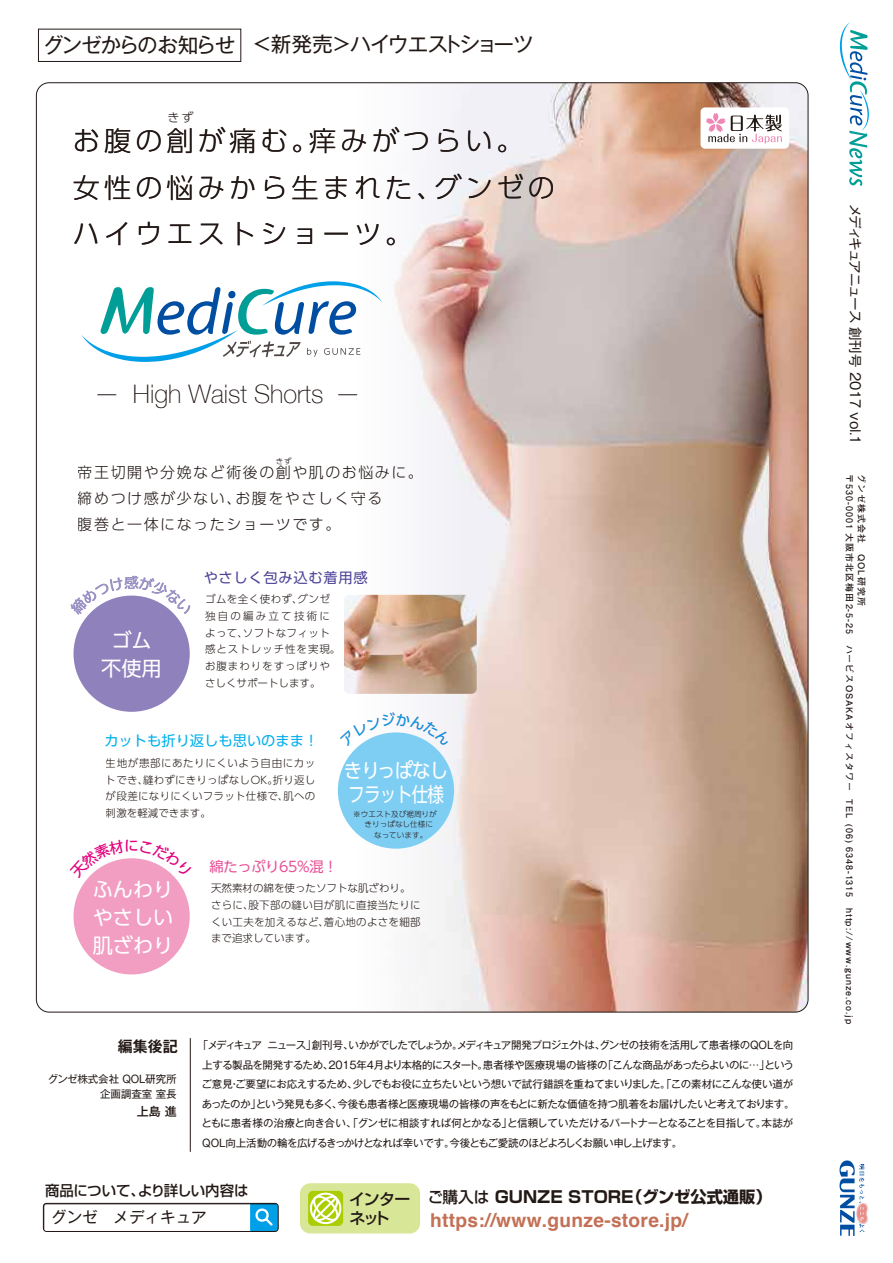
<style>
.page{position:relative;width:893px;height:1263px;background:#fff}
.page>*{position:absolute;margin:0;border:0;box-sizing:border-box;transform-origin:0 0}
.t1{font:300 27.15px/46.8px "UD Shin Go Pro";letter-spacing:.15em;color:#221815}
.t2{font:100 25.5px "Helvetica Neue";color:#221815}
.t3{font:20.7px "Gothic MB101 Pro";letter-spacing:-.07em;color:#221815}
.t4{font:20.25px/27.8px "UD Shin Go Pro";color:#fff;text-align:center}
.t5{font:20.25px/23.7px "UD Shin Go Pro";letter-spacing:-.04em;color:#fff;scale:.91 1}
.t6{font:700 19.2px "Helvetica";letter-spacing:.015em;color:#c37055}
.t7{font:700 16.2px "Shin Go Pro";color:#221815}
.t8{font:500 15.9px/19px "Shin Go Pro";letter-spacing:-.06em;color:#221815}
.t9{font:15.6px "Gothic MB101 Pro";color:#221815}
.t10{font:300 15px/26px "UD Shin Go Pro";letter-spacing:.1em;color:#221815}
.t11{font:700 15px "Gothic MB101 Pro De";color:#221815}
.t12{font:500 14.55px "Shin Go Pro";letter-spacing:-.02em;color:#221815}
.t13{font:14.25px "UD Shin Go Pro";color:#00afec}
.t14{font:14.25px "UD Shin Go Pro";letter-spacing:.05em;color:#4d4398}
.t15{font:14.25px "UD Shin Go Pro";letter-spacing:-.025em;color:#e85298}
.t16{font:13.5px "Gothic MB101 Pro";letter-spacing:-.045em;color:#221815}
.t17{font:500 12px "Gothic MB101 Pro";color:#221815}
.t18{font:300 12px "UD Shin Go Pro";color:#221815}
.t19{font:10.5px/19.5px "Gothic MB101 Pro";letter-spacing:-.045em;color:#221815}
.t20{font:300 10.5px/16.6px "UD Shin Go Pro";letter-spacing:.025em;color:#221815;text-align:justify}
.t21{font:300 10.5px/16.6px "UD Shin Go Pro";letter-spacing:.09em;color:#221815}
.t22{font:10.5px/15px "Gothic MB101 Pro";letter-spacing:-.01em;color:#221815;text-align:right}
.t23{font:700 9px "Futo Go B101 Pro";letter-spacing:.1em;color:#221815}
.t24{font:300 7.65px/10.6px "UD Shin Go Pro";color:#221815;text-align:center}
.t25{font:300 7.5px "UD Shin Go Pro";color:#221815}
.s1{font-weight:500;font-size:15.75px}
</style>
<div class="page">
<img style="left:465px;top:83px;width:343px;height:929px">
<svg style="left:36px;top:83px;width:429px;height:929px"></svg>
<div style="left:700px;top:107px;width:89px;height:42px;background:#fff;border-radius:4px"></div>
<svg style="left:706px;top:113px;width:76px;height:31px"></svg>
<img style="left:864px;top:1203px;width:4px;height:21px">
<svg style="left:839px;top:1160px;width:25px;height:76px"></svg>
<svg style="left:840px;top:22px;width:29px;height:164px"></svg>
<div style="left:38px;top:29px;width:203px;height:33px;border:1px solid #221815"></div>
<hr style="left:190px;top:1038px;width:1px;height:114px;background:#221815">
<svg style="left:97px;top:394px;width:19px;height:1px"></svg>
<svg style="left:338px;top:394px;width:19px;height:1px"></svg>
<svg style="left:81px;top:281px;width:301px;height:81px"></svg>
<div style="left:74px;top:596px;width:116px;height:116px;background:#8f82bc;border-radius:50%"></div>
<div style="left:74px;top:858px;width:116px;height:116px;background:#f19ec2;border-radius:50%"></div>
<img style="left:344px;top:595px;width:133px;height:99px">
<div style="left:338px;top:732px;width:116px;height:117px;background:#7ecef4;border-radius:50%"></div>
<svg style="left:43px;top:1203px;width:236px;height:29px"></svg>
<div style="left:300px;top:1183px;width:120px;height:50px;background:#d8e698;border-radius:10px"></div>
<svg style="left:308px;top:1191px;width:35px;height:35px"></svg>
<svg style="left:308px;top:1190px;width:36px;height:34px"></svg>
<svg style="left:167px;top:108px;width:29px;height:24px"></svg>
<svg style="left:275px;top:454px;width:19px;height:12px"></svg>
<svg style="left:69px;top:576px;width:124px;height:40px"></svg>
<svg style="left:69px;top:839px;width:123px;height:39px"></svg>
<svg style="left:340px;top:712px;width:112px;height:34px"></svg>
<h3 class="t3" style="left:43px;top:27px;width:492px">グンゼからのお知らせ ＜新発売＞ハイウエストショーツ</h3>
<p class="t18" style="left:168px;top:108px;width:27px">きず</p>
<h1 class="t1" style="left:73px;top:116px;width:484px">お腹の創が痛む。痒みがつらい。女性の悩みから生まれた、グンゼのハイウエストショーツ。</h1>
<h2 class="t2" style="left:133px;top:375px;width:192px">High Waist Shorts</h2>
<p class="t25" style="left:276px;top:455px;width:18px">きず</p>
<h3 class="t10" style="left:78px;top:459px;width:347px">帝王切開や分娩など術後の創や肌のお悩みに。締めつけ感が少ない、お腹をやさしく守る<br>腹巻と一体になったショーツです。</h3>
<h3 class="t4" style="left:101px;top:626px;width:62px">ゴム不使用</h3>
<h3 class="t14" style="left:204px;top:566px;width:165px">やさしく包み込む着用感</h3>
<p class="t21" style="left:205px;top:591px;width:137px">ゴムを全く使わず、グンゼ独自の編み立て技術によって、ソフトなフィット感とストレッチ性を実現。お腹まわりをすっぽりやさしくサポートします。</p>
<h3 class="t13" style="left:104px;top:729px;width:215px">カットも折り返しも思いのまま！</h3>
<p class="t20" style="left:106px;top:754px;width:211px">生地が患部にあたりにくいよう自由にカットでき、縫わずにきりっぱなしOK。折り返しが段差になりにくいフラット仕様で、肌への刺激を軽減できます。</p>
<h3 class="t15" style="left:210px;top:855px;width:129px">綿たっぷり65%混！</h3>
<h3 class="t5" style="left:344px;top:758px;width:116px">きりっぱなしフラット仕様</h3>
<p class="t24" style="left:353px;top:808px;width:85px">※ウエスト及び裾周りが　きりっぱなし仕様に　なっています。</p>
<h3 class="t4" style="left:93px;top:875px;width:82px;text-align:justify">ふんわりやさしい肌ざわり</h3>
<p class="t20" style="left:211px;top:880px;width:211px;text-align:left">天然素材の綿を使ったソフトな肌ざわり。さらに、股下部の縫い目が肌に直接当たりにくい工夫を加えるなど、着心地のよさを細部まで追求しています。</p>
<h3 class="t11" style="left:118px;top:1034px;width:61px">編集後記</h3>
<p class="t22" style="left:48px;top:1070px;width:130px">グンゼ株式会社 ＱＯＬ研究所企画調査室 室長</p>
<p class="t17" style="left:137px;top:1101px;width:41px">上島 進</p>
<p class="t19" style="left:201px;top:1034px;width:595px;text-indent:-4px">「メディキュア ニュース」創刊号、いかがでしたでしょうか。メディキュア開発プロジェクトは、グンゼの技術を活用して患者様のQOLを向上する製品を開発するため、2015年4月より本格的にスタート。患者様や医療現場の皆様の「こんな商品があったらよいのに…」というご意見・ご要望にお応えするため、少しでもお役に立ちたいという想いで試行錯誤を重ねてまいりました。「この素材にこんな使い道があったのか」という発見も多く、今後も患者様と医療現場の皆様の声をもとに新たな価値を持つ肌着をお届けしたいと考えております。ともに患者様の治療と向き合い、「グンゼに相談すれば何とかなる」と信頼していただけるパートナーとなることを目指して。本誌がQOL向上活動の輪を広げるきっかけとなれば幸いです。今後ともご愛読のほどよろしくお願い申し上げます。</p>
<h3 class="t12" style="left:45px;top:1178px;width:205px">商品について、より詳しい内容は</h3>
<h3 class="t7" style="left:428px;top:1184px;width:345px"><span class="s1">ご購入は</span> GUNZE STORE（グンゼ公式通販）</h3>
<h3 class="t9" style="left:51px;top:1204px;width:157px">グンゼ　メディキュア</h3>
<h3 class="t6" style="left:430px;top:1205px;width:259px">https://www.gunze-store.jp/</h3>
<h3 class="t8" style="left:349px;top:1187px;width:63px">インターネット</h3>
<p class="t16" style="left:867px;top:204px;width:242px;rotate:90deg">メディキュアニュース 創刊号 2017 vol.1</p>
<p class="t23" style="left:857px;top:474px;width:551px;rotate:90deg">〒530-0001 大阪市北区梅田2-5-25　ハービスOSAKAオフィスタワー TEL (06) 6348-1315　http://www.gunze.co.jp</p>
<p class="t23" style="left:869px;top:474px;width:133px;rotate:90deg">グンゼ株式会社　QOL研究所</p>
</div>
